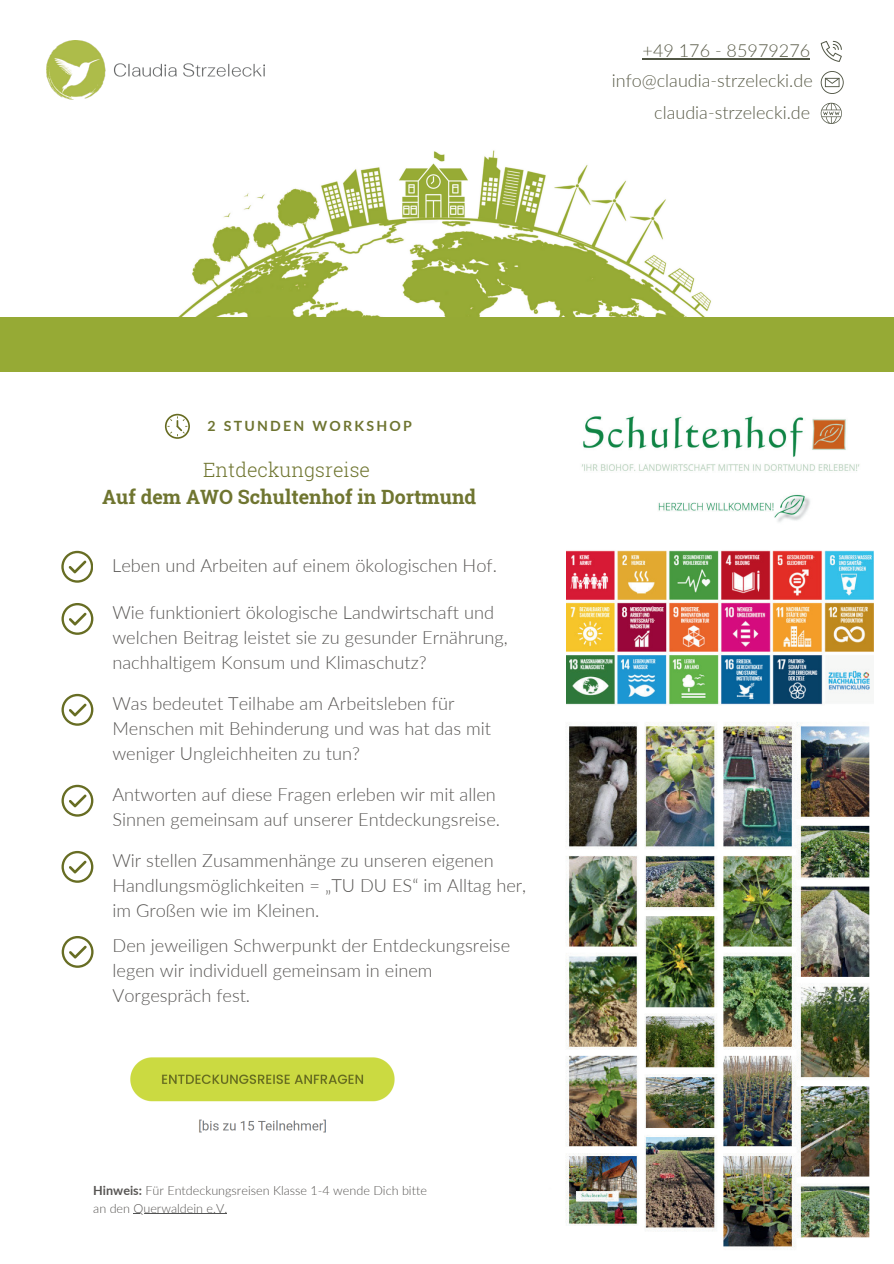
<style>
.page{position:relative;width:894px;height:1264px;background:#fff}
.page>*{position:absolute;margin:0;border:0;box-sizing:border-box;transform-origin:0 0}
.t1{font:700 19.65px "Roboto Slab";color:#6f7530}
.t2{font:300 19.65px "Roboto Slab";color:#6f7530}
.t3{font:300 18.15px/24.8px "Lato";color:#585654}
.t4{font:300 18px/31.8px "Lato";color:#5a5c49;text-align:right}
.t5{font:700 14.1px "Lato";letter-spacing:.16em;color:#6e7430}
.t6{font:300 12.6px/17.1px "Lato";color:#585654}
.s1{font-weight:700}
</style>
<div class="page">
<img style="left:47px;top:41px;width:217px;height:58px">
<svg style="left:820px;top:103px;width:21px;height:21px"></svg>
<svg style="left:820px;top:41px;width:21px;height:21px"></svg>
<svg style="left:820px;top:71px;width:23px;height:22px"></svg>
<img style="left:161px;top:150px;width:565px;height:168px">
<div style="left:0;top:318px;width:893px;height:54px;background:#96aa35"></div>
<svg style="left:165px;top:414px;width:25px;height:24px"></svg>
<svg style="left:61px;top:551px;width:32px;height:31px"></svg>
<svg style="left:61px;top:603px;width:32px;height:31px"></svg>
<svg style="left:61px;top:694px;width:32px;height:31px"></svg>
<img style="left:130px;top:1057px;width:265px;height:76px">
<svg style="left:61px;top:784px;width:32px;height:32px"></svg>
<svg style="left:61px;top:851px;width:32px;height:31px"></svg>
<svg style="left:62px;top:936px;width:31px;height:31px"></svg>
<img style="left:581px;top:416px;width:279px;height:106px">
<hr style="left:642px;top:58px;width:168px;height:1px;background:#515645">
<hr style="left:133px;top:1213px;width:94px;height:1px;background:#515252">
<img style="left:567px;top:550px;width:306px;height:155px">
<img style="left:566px;top:722px;width:304px;height:527px">
<p class="t4" style="left:642px;top:34px;width:169px">+49 176 - 85979276</p>
<p class="t4" style="left:611px;top:64px;width:202px">info@claudia-strzelecki.de claudia-strzelecki.de</p>
<p class="t5" style="left:207px;top:415px;width:206px">2 STUNDEN WORKSHOP</p>
<p class="t2" style="left:203px;top:457px;width:168px">Entdeckungsreise</p>
<p class="t1" style="left:102px;top:484px;width:375px">Auf dem AWO Schultenhof in Dortmund</p>
<p class="t3" style="left:112px;top:553px;width:386px">Leben und Arbeiten auf einem ökologischen Hof.</p>
<p class="t3" style="left:112px;top:599px;width:397px">Wie funktioniert ökologische Landwirtschaft und welchen Beitrag leistet sie zu gesunder Ernährung, nachhaltigem Konsum und Klimaschutz?</p>
<p class="t3" style="left:112px;top:690px;width:380px">Was bedeutet Teilhabe am Arbeitsleben für<br>Menschen mit Behinderung und was hat das mit weniger Ungleichheiten zu tun?</p>
<p class="t3" style="left:112px;top:781px;width:389px">Antworten auf diese Fragen erleben wir mit allen<br>Sinnen gemeinsam auf unserer Entdeckungsreise.</p>
<p class="t3" style="left:112px;top:847px;width:415px">Wir stellen Zusammenhänge zu unseren eigenen<br>Handlungsmöglichkeiten = „TU DU ES“ im Alltag her, im Großen wie im Kleinen.</p>
<p class="t3" style="left:112px;top:932px;width:399px">Den jeweiligen Schwerpunkt der Entdeckungsreise legen wir individuell gemeinsam in einem<br>Vorgespräch fest.</p>
<p class="t6" style="left:93px;top:1181px;width:335px"><span class="s1">Hinweis:</span> Für Entdeckungsreisen Klasse 1-4 wende Dich bitte an den Querwaldein e.V.</p>
</div>
